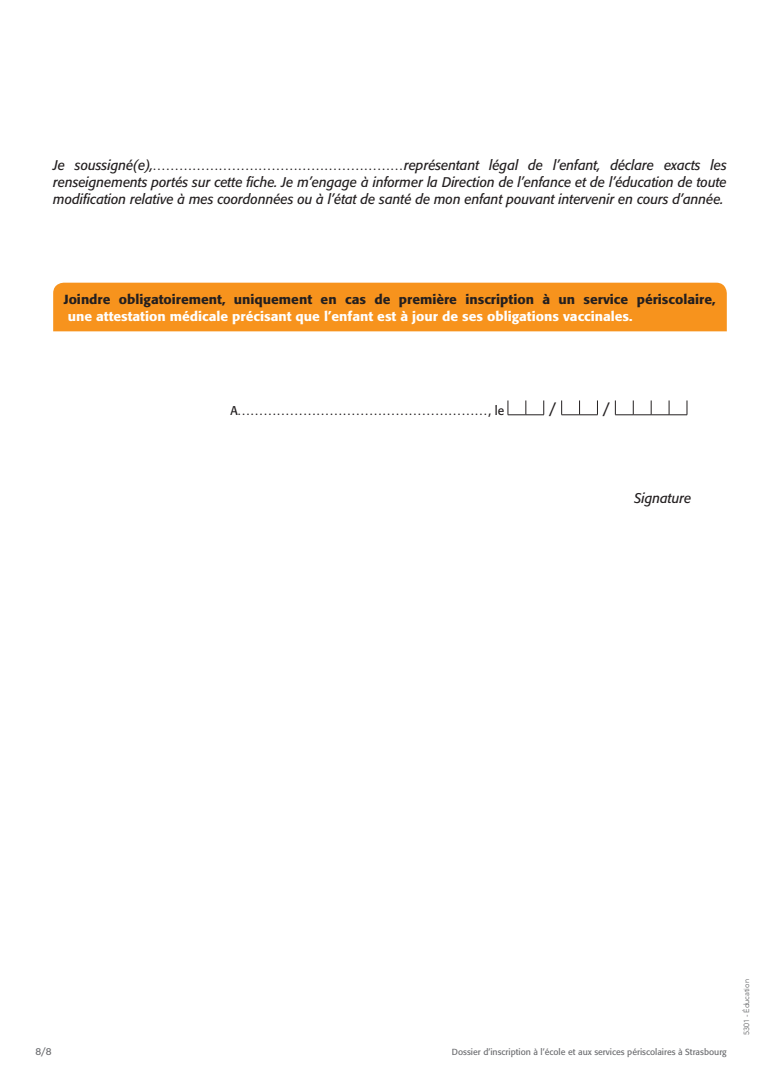
<style>
.page{position:relative;width:780px;height:1088px;background:#fff}
.page>*{position:absolute;margin:0;border:0;box-sizing:border-box;transform-origin:0 0}
.t1{font:15.12px "Formata";color:#231f20}
.t2{font:italic 13.88px/16.6px "Formata";color:#231f20;text-align:justify;scale:.95 1}
.t3{font:500 13px "Formata";color:#231f20;scale:1.05 1}
.t4{font:500 13px "Formata";color:#fff;scale:1.05 1}
.t5{font:10px "Formata";color:#6c6d70}
.t6{font:8.75px "Formata";color:#6c6d70}
.t7{font:300 7.5px "Avenir";color:#57585a}
.s1{font-style:normal;font-size:12.62px}
</style>
<div class="page">
<svg style="left:615px;top:400px;width:72px;height:16px"></svg>
<svg style="left:507px;top:400px;width:37px;height:16px"></svg>
<svg style="left:561px;top:400px;width:37px;height:16px"></svg>
<div style="left:53px;top:283px;width:673px;height:48px;background:#f7931d"></div>
<p class="t2" style="left:53px;top:157px;width:710px">Je soussigné(e),…………………………………………………représentant légal de l’enfant, déclare exacts les renseignements portés sur cette fiche. Je m’engage à informer la Direction de l’enfance et de l’éducation de toute modification relative à mes coordonnées ou à l’état de santé de mon enfant pouvant intervenir en cours d’année.</p>
<p class="t3" style="left:64px;top:292px;width:622px">Joindre obligatoirement, uniquement en cas de première inscription à un service périscolaire,</p>
<p class="t4" style="left:68px;top:308px;width:539px">une attestation médicale précisant que l’enfant est à jour de ses obligations vaccinales.</p>
<p class="t2" style="left:230px;top:402px;width:290px"><span class="s1">A</span>…………………………………………………<span class="s1">, le</span></p>
<p class="t1" style="left:549px;top:399px;width:8px">/</p>
<p class="t1" style="left:603px;top:399px;width:8px">/</p>
<p class="t2" style="left:634px;top:489px;width:62px">Signature</p>
<p class="t5" style="left:35px;top:1045px;width:18px">8/8</p>
<p class="t6" style="left:452px;top:1046px;width:276px">Dossier d’inscription à l’école et aux services périscolaires à Strasbourg</p>
<p class="t7" style="left:742px;top:1035px;width:57px;rotate:-90deg">5301 - Éducation</p>
</div>
